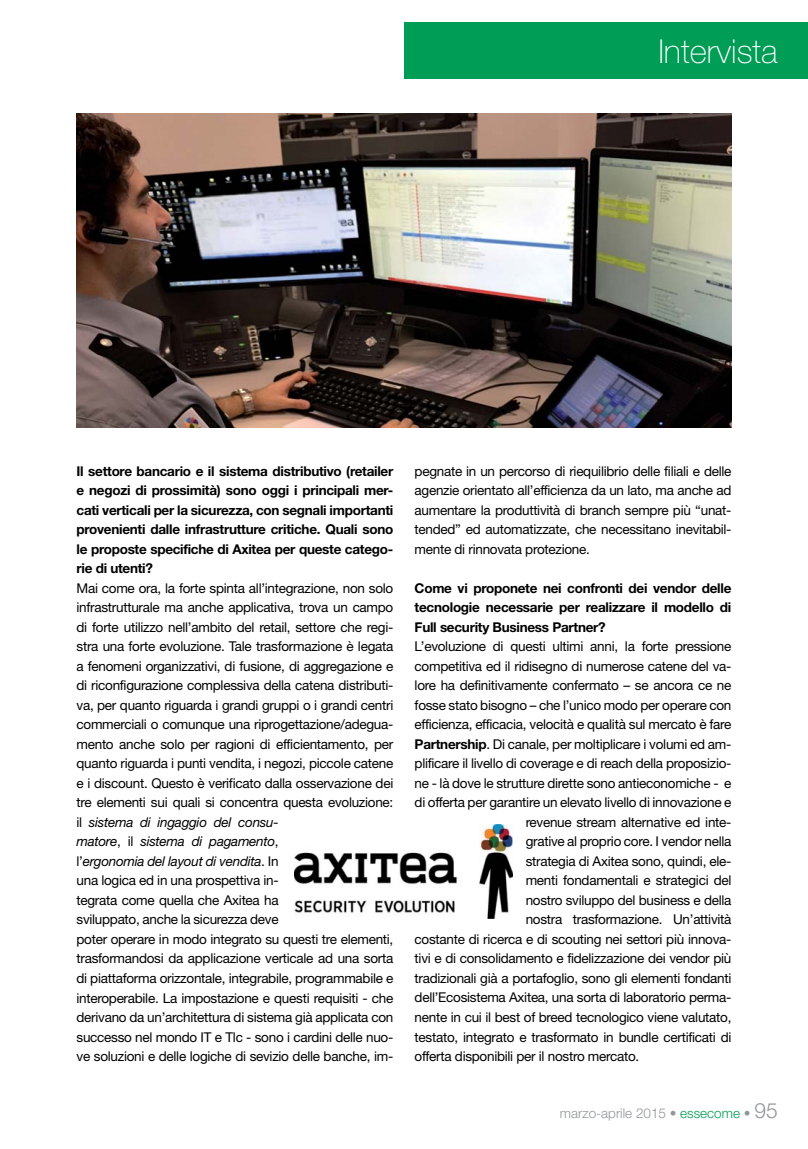
<style>
.page{position:relative;width:808px;height:1149px;background:#fff}
.page>*{position:absolute;margin:0;border:0;box-sizing:border-box;transform-origin:0 0}
.t1{font:100 33px "Helvetica Neue LT Std";color:#fff}
.t2{font:13.5px/19.5px "Helvetica Neue LT Std";letter-spacing:-.02em;color:#000}
.t3{font:700 13.5px/19.5px "Helvetica Neue LT Std";letter-spacing:-.02em;color:#000;text-align:justify}
.t4{font:300 13.5px "Helvetica Neue LT Std";color:#939598}
.s1{font-style:italic}
.s2{font-weight:700}
.s3{color:#009d56}
.s4{font-size:21px}
</style>
<div class="page">
<div style="left:404px;top:22px;width:404px;height:57px;background:#009d56"></div>
<img style="left:77px;top:114px;width:654px;height:314px">
<img style="left:295px;top:824px;width:218px;height:94px">
<h1 class="t1" style="left:658px;top:39px;width:121px">Intervista</h1>
<p class="t3" style="left:77px;top:462px;width:318px">Il settore bancario e il sistema distributivo (retailer e negozi di prossimità) sono oggi i principali mer&shy;cati verticali per la sicurezza, con segnali importanti provenienti dalle infrastrutture critiche. Quali sono le proposte specifiche di Axitea per queste catego&shy;rie di utenti?</p>
<p class="t2" style="left:77px;top:579px;width:318px">Mai come ora, la forte spinta all’integrazione, non solo infrastrutturale ma anche applicativa, trova un campo di forte utilizzo nell’ambito del retail, settore che regi&shy;stra una forte evoluzione. Tale trasformazione è legata a fenomeni organizzativi, di fusione, di aggregazione e di riconfigurazione complessiva della catena distributi&shy;va, per quanto riguarda i grandi gruppi o i grandi centri commerciali o comunque una riprogettazione/adegua&shy;mento anche solo per ragioni di efficientamento, per quanto riguarda i punti vendita, i negozi, piccole catene e i discount. Questo è verificato dalla osservazione dei tre elementi sui quali si concentra questa evoluzione: il <span class="s1">sistema di ingaggio del consu-<br>matore</span>, il <span class="s1">sistema di pagamento</span>,<br>l’<span class="s1">ergonomia del layout di vendita</span>. In<br>una logica ed in una prospettiva in-<br>tegrata come quella che Axitea ha<br>sviluppato, anche la sicurezza deve<br>poter operare in modo integrato su questi tre elementi, trasformandosi da applicazione verticale ad una sorta di piattaforma orizzontale, integrabile, programmabile e interoperabile. La impostazione e questi requisiti - che derivano da un’architettura di sistema già applicata con successo nel mondo IT e Tlc - sono i cardini delle nuo&shy;ve soluzioni e delle logiche di sevizio delle banche, im-</p>
<p class="t2" style="left:415px;top:462px;width:318px;text-align:justify">pegnate in un percorso di riequilibrio delle filiali e delle agenzie orientato all’efficienza da un lato, ma anche ad aumentare la produttività di branch sempre più “unat&shy;tended” ed automatizzate, che necessitano inevitabil&shy;mente di rinnovata protezione.</p>
<p class="t3" style="left:415px;top:579px;width:318px">Come vi proponete nei confronti dei vendor delle tecnologie necessarie per realizzare il modello di Full security Business Partner?</p>
<p class="t2" style="left:415px;top:638px;width:318px">L’evoluzione di questi ultimi anni, la forte pressione</p>
<p class="t2" style="left:415px;top:657px;width:318px">competitiva ed il ridisegno di numerose catene del va-</p>
<p class="t2" style="left:415px;top:677px;width:318px">lore ha definitivamente confermato – se ancora ce ne</p>
<p class="t2" style="left:415px;top:696px;width:318px">fosse stato bisogno – che l’unico modo per operare con</p>
<p class="t2" style="left:415px;top:716px;width:318px">efficienza, efficacia, velocità e qualità sul mercato è fare</p>
<p class="t2" style="left:415px;top:735px;width:318px"><span class="s2">Partnership</span>. Di canale, per moltiplicare i volumi ed am-</p>
<p class="t2" style="left:415px;top:755px;width:318px">plificare il livello di coverage e di reach della proposizio-</p>
<p class="t2" style="left:415px;top:774px;width:318px">ne - là dove le strutture dirette sono antieconomiche - e</p>
<p class="t2" style="left:415px;top:794px;width:318px">di offerta per garantire un elevato livello di innovazione e</p>
<p class="t2" style="left:526px;top:813px;width:207px">revenue stream alternative ed inte-</p>
<p class="t2" style="left:526px;top:833px;width:207px">grative al proprio core. I vendor nella</p>
<p class="t2" style="left:526px;top:852px;width:207px">strategia di Axitea sono, quindi, ele-</p>
<p class="t2" style="left:526px;top:872px;width:207px">menti fondamentali e strategici del</p>
<p class="t2" style="left:526px;top:891px;width:207px">nostro sviluppo del business e della</p>
<p class="t2" style="left:526px;top:911px;width:207px">nostra trasformazione. Un’attività</p>
<p class="t2" style="left:415px;top:930px;width:318px">costante di ricerca e di scouting nei settori più innova-</p>
<p class="t2" style="left:415px;top:950px;width:318px">tivi e di consolidamento e fidelizzazione dei vendor più</p>
<p class="t2" style="left:415px;top:969px;width:318px">tradizionali già a portafoglio, sono gli elementi fondanti</p>
<p class="t2" style="left:415px;top:989px;width:318px">dell’Ecosistema Axitea, una sorta di laboratorio perma-</p>
<p class="t2" style="left:415px;top:1008px;width:318px">nente in cui il best of breed tecnologico viene valutato,</p>
<p class="t2" style="left:415px;top:1028px;width:318px">testato, integrato e trasformato in bundle certificati di</p>
<p class="t2" style="left:415px;top:1047px;width:226px">offerta disponibili per il nostro mercato.</p>
<p class="t4" style="left:560px;top:1107px;width:219px">marzo-aprile 2015 • <span class="s3">essecome</span> • <span class="s4">95</span></p>
</div>
